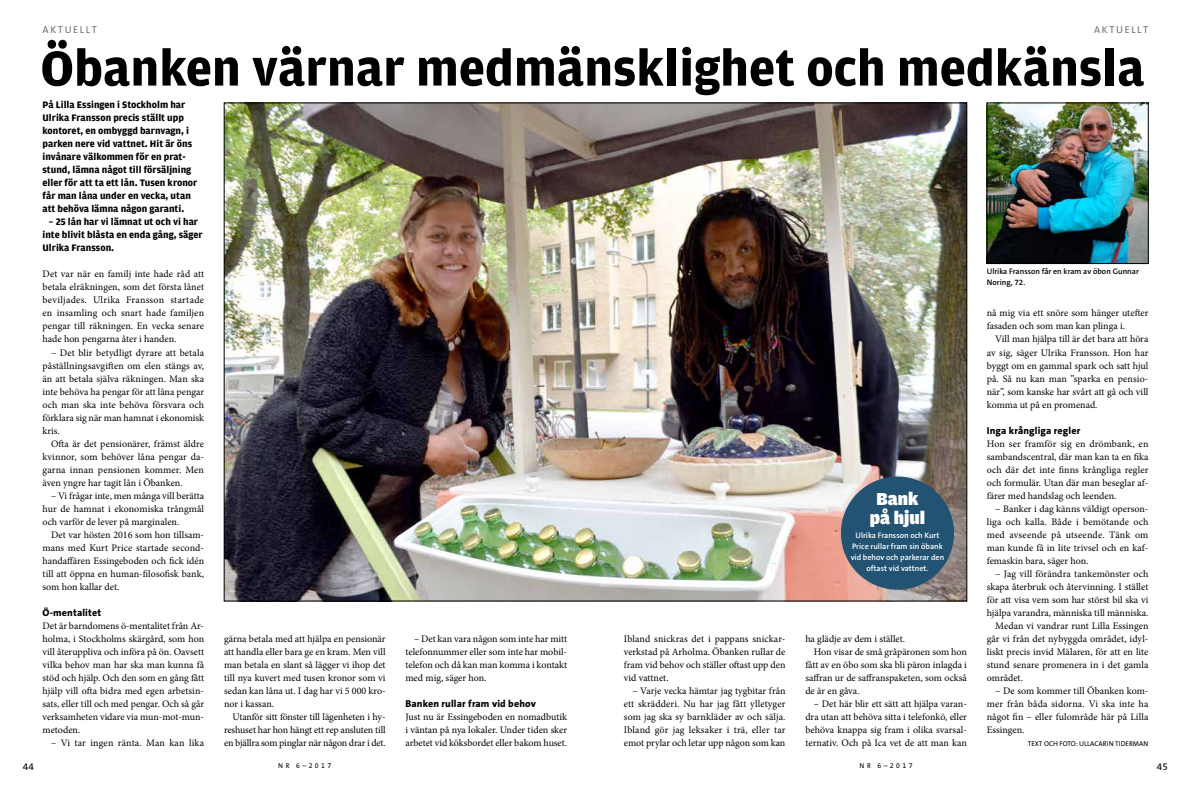
<style>
.page{position:relative;width:1191px;height:794px;background:#fff}
.page>*{position:absolute;margin:0;border:0;box-sizing:border-box;transform-origin:0 0}
.t1{font:700 52px "Amplitude";color:#000}
.t2{font:900 18.4px/18.4px "Amplitude";color:#fff;text-align:center}
.t3{font:10px/13px "Minion Pro";color:#000;text-align:justify}
.t4{font:700 10px/13px "Amplitude";color:#000}
.t5{font:800 10px "The Sans B W8";letter-spacing:.015em;color:#000}
.t6{font:10px "The Sans B W5 Plain";letter-spacing:.165em;color:#6f6f6f}
.t7{font:10px "The Sans B W5 Plain";color:#000}
.t8{font:600 8px/11px "The Sans B W6";color:#fff;text-align:center}
.t9{font:600 8px/11px "The Sans B W6";color:#000}
.t10{font:7px "The Sans B W5 Plain";letter-spacing:.005em;color:#000}
</style>
<div class="page">
<img style="left:226px;top:105px;width:739px;height:494px">
<img style="left:988px;top:105px;width:158px;height:157px">
<div style="left:986px;top:103px;width:162px;height:161px;border:1px solid #000"></div>
<div style="left:841px;top:476px;width:113px;height:113px;background:#225372;border-radius:50%"></div>
<p class="t6" style="left:43px;top:23px;width:56px">AKTUELLT</p>
<p class="t6" style="left:1094px;top:23px;width:56px">AKTUELLT</p>
<h1 class="t1" style="left:40px;top:39px;width:1105px">Öbanken värnar medmänsklighet och medkänsla</h1>
<p class="t4" style="left:43px;top:99px;width:156px">På Lilla Essingen i Stockholm har Ulrika Fransson precis ställt upp kontoret, en ombyggd barnvagn, i parken nere vid vattnet. Hit är öns invånare välkommen för en prat&shy;stund, lämna något till försäljning eller för att ta ett lån. Tusen kronor får man låna under en vecka, utan att behöva lämna någon garanti.</p>
<p class="t4" style="left:43px;top:216px;width:161px;text-indent:6px">– 25 lån har vi lämnat ut och vi har inte blivit blåsta en enda gång, säger<br>Ulrika Fransson.</p>
<p class="t3" style="left:43px;top:268px;width:163px">Det var när en familj inte hade råd att betala elräkningen, som det första lånet beviljades. Ulrika Fransson startade en insamling och snart hade familjen pengar till räkningen. En vecka senare hade hon pengarna åter i handen.</p>
<p class="t3" style="left:43px;top:346px;width:163px;text-indent:8px">– Det blir betydligt dyrare att betala påställningsavgiften om elen stängs av, än att betala själva räkningen. Man ska inte behöva ha pengar för att låna pengar och man ska inte behöva försvara och förklara sig när man hamnat i ekonomisk kris.</p>
<p class="t3" style="left:43px;top:437px;width:163px;text-indent:8px">Ofta är det pensionärer, främst äldre kvinnor, som behöver låna pengar da&shy;garna innan pensionen kommer. Men även yngre har tagit lån i Öbanken.</p>
<p class="t3" style="left:43px;top:489px;width:163px;text-indent:8px">– Vi frågar inte, men många vill berätta hur de hamnat i ekonomiska trångmål och varför de lever på marginalen.</p>
<p class="t3" style="left:43px;top:528px;width:163px;text-indent:8px">Det var hösten 2016 som hon tillsam&shy;mans med Kurt Price startade second&shy;handaffären Essingeboden och fick idén till att öppna en human-filosofisk bank, som hon kallar det.</p>
<p class="t5" style="left:43px;top:606px;width:60px">Ö-mentalitet</p>
<p class="t3" style="left:43px;top:619px;width:163px">Det är barndomens ö-mentalitet från Ar&shy;holma, i Stockholms skärgård, som hon vill återuppliva och införa på ön. Oavsett vilka behov man har ska man kunna få stöd och hjälp. Och den som en gång fått hjälp vill ofta bidra med egen arbetsin&shy;sats, eller till och med pengar. Och så går verksamheten vidare via mun-mot-mun&shy;metoden.</p>
<p class="t3" style="left:51px;top:736px;width:155px">– Vi tar ingen ränta. Man kan lika</p>
<p class="t3" style="left:224px;top:632px;width:163px">gärna betala med att hjälpa en pensionär att handla eller bara ge en kram. Men vill man betala en slant så lägger vi ihop det till nya kuvert med tusen kronor som vi sedan kan låna ut. I dag har vi 5 000 kro&shy;nor i kassan.</p>
<p class="t3" style="left:224px;top:710px;width:163px;text-indent:8px">Utanför sitt fönster till lägenheten i hy&shy;reshuset har hon hängt ett rep ansluten till en bjällra som pinglar när någon drar i det.</p>
<p class="t3" style="left:405px;top:632px;width:163px;text-indent:9px">– Det kan vara någon som inte har mitt telefonnummer eller som inte har mobil&shy;telefon och då kan man komma i kontakt med mig, säger hon.</p>
<p class="t5" style="left:405px;top:697px;width:132px">Banken rullar fram vid behov</p>
<p class="t3" style="left:405px;top:710px;width:163px">Just nu är Essingeboden en nomadbutik i väntan på nya lokaler. Under tiden sker arbetet vid köksbordet eller bakom huset.</p>
<p class="t3" style="left:624px;top:632px;width:163px">Ibland snickras det i pappans snickar&shy;verkstad på Arholma. Öbanken rullar de fram vid behov och ställer oftast upp den vid vattnet.</p>
<p class="t3" style="left:624px;top:684px;width:163px;text-indent:8px">– Varje vecka hämtar jag tygbitar från ett skrädderi. Nu har jag fått ylletyger som jag ska sy barnkläder av och sälja.<br>Ibland gör jag leksaker i trä, eller tar emot prylar och letar upp någon som kan</p>
<h2 class="t2" style="left:869px;top:490px;width:57px">Bank på hjul</h2>
<p class="t8" style="left:850px;top:529px;width:95px">Ulrika Fransson och Kurt<br>Price rullar fram sin öbank vid behov och parkerar den oftast vid vattnet.</p>
<p class="t3" style="left:805px;top:632px;width:101px">ha glädje av dem i stället.</p>
<p class="t3" style="left:814px;top:645px;width:155px">Hon visar de små gråpäronen som hon</p>
<p class="t3" style="left:805px;top:658px;width:163px">fått av en öbo som ska bli päron inlagda i</p>
<p class="t3" style="left:805px;top:671px;width:163px">saffran ur de saffranspaketen, som också</p>
<p class="t3" style="left:805px;top:684px;width:56px">de är en gåva.</p>
<p class="t3" style="left:805px;top:697px;width:163px;text-indent:8px">– Det här blir ett sätt att hjälpa varan&shy;dra utan att behöva sitta i telefonkö, eller behöva knappa sig fram i olika svarsal&shy;ternativ. Och på Ica vet de att man kan</p>
<p class="t9" style="left:986px;top:266px;width:153px">Ulrika Fransson får en kram av öbon Gunnar<br>Noring, 72.</p>
<p class="t3" style="left:986px;top:307px;width:163px">nå mig via ett snöre som hänger utefter fasaden och som man kan plinga i.</p>
<p class="t3" style="left:986px;top:333px;width:163px;text-indent:8px">Vill man hjälpa till är det bara att höra av sig, säger Ulrika Fransson. Hon har byggt om en gammal spark och satt hjul på. Så nu kan man ”sparka en pensio&shy;när”, som kanske har svårt att gå och vill komma ut på en promenad.</p>
<p class="t5" style="left:986px;top:424px;width:95px">Inga krångliga regler</p>
<p class="t3" style="left:986px;top:437px;width:163px">Hon ser framför sig en drömbank, en sambandscentral, där man kan ta en fika och där det inte finns krångliga regler och formulär. Utan där man beseglar af&shy;färer med handslag och leenden.</p>
<p class="t3" style="left:986px;top:502px;width:163px;text-indent:8px">– Banker i dag känns väldigt operson&shy;liga och kalla. Både i bemötande och med avseende på utseende. Tänk om man kunde få in lite trivsel och en kaf&shy;femaskin bara, säger hon.</p>
<p class="t3" style="left:995px;top:567px;width:155px">– Jag vill förändra tankemönster och</p>
<p class="t3" style="left:986px;top:580px;width:163px">skapa återbruk och återvinning. I stället</p>
<p class="t3" style="left:986px;top:593px;width:163px">för att visa vem som har störst bil ska vi</p>
<p class="t3" style="left:986px;top:606px;width:163px">hjälpa varandra, människa till människa.</p>
<p class="t3" style="left:995px;top:619px;width:155px">Medan vi vandrar runt Lilla Essingen</p>
<p class="t3" style="left:986px;top:632px;width:163px">går vi från det nybyggda området, idyl-</p>
<p class="t3" style="left:986px;top:645px;width:163px">liskt precis invid Mälaren, för att en lite</p>
<p class="t3" style="left:986px;top:658px;width:163px">stund senare promenera in i det gamla</p>
<p class="t3" style="left:986px;top:671px;width:38px">området.</p>
<p class="t3" style="left:986px;top:684px;width:163px;text-indent:8px">– De som kommer till Öbanken kom&shy;mer från båda sidorna. Vi ska inte ha något fin – eller fulområde här på Lilla Essingen.</p>
<p class="t10" style="left:1027px;top:739px;width:122px">TEXT OCH FOTO: ULLACARIN TIDERMAN</p>
<p class="t7" style="left:23px;top:760px;width:13px">44</p>
<p class="t10" style="left:278px;top:761px;width:55px">NR 6–2017</p>
<p class="t10" style="left:859px;top:761px;width:55px">NR 6–2017</p>
<p class="t7" style="left:1157px;top:760px;width:13px">45</p>
</div>
